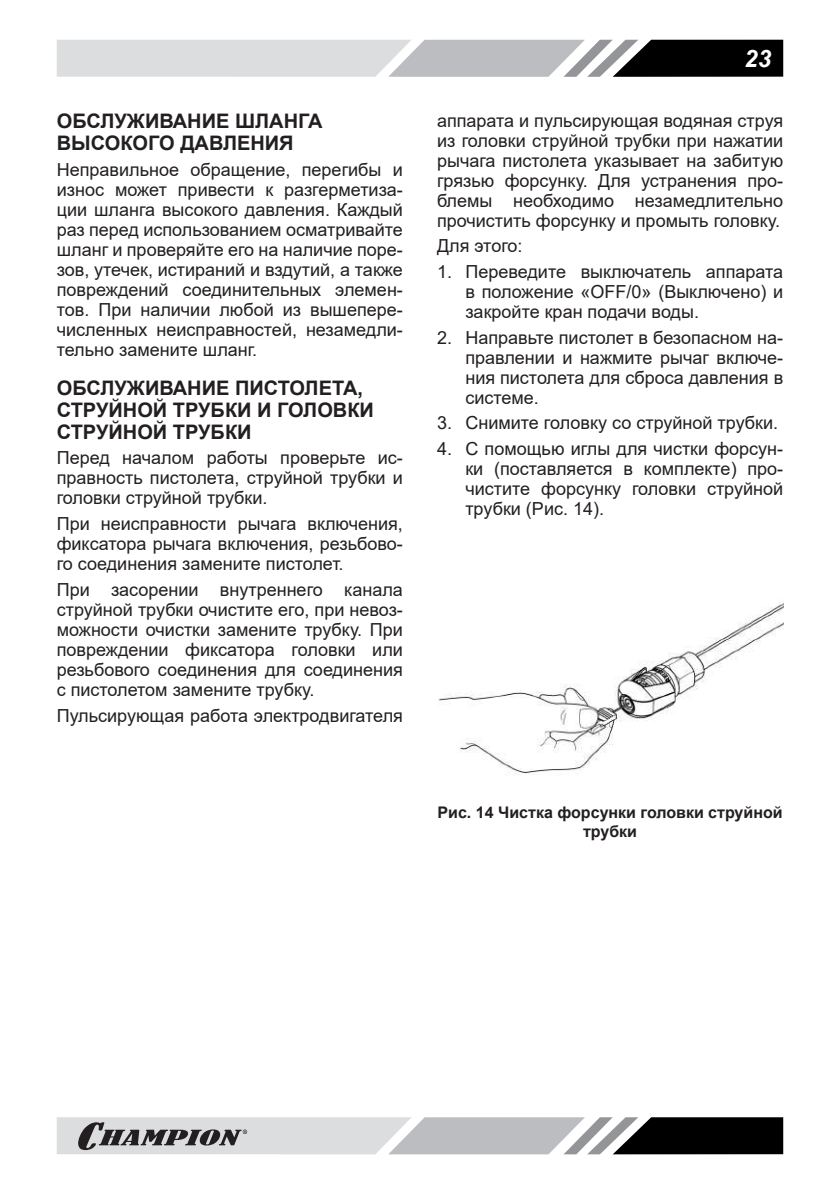
<style>
.page{position:relative;width:840px;height:1191px;background:#fff}
.page>*{position:absolute;margin:0;border:0;box-sizing:border-box;transform-origin:0 0}
.t1{font:italic 700 24px "Arial";color:#fff}
.t2{font:700 20px/22px "Arial";color:#231f20}
.t3{font:18px/20px "Arial";color:#231f20;text-align:justify}
.t4{font:700 16px/19.2px "Arial";color:#231f20;text-align:center}
</style>
<div class="page">
<svg style="left:57px;top:40px;width:725px;height:37px;background:#a7a8aa"></svg>
<svg style="left:57px;top:1117px;width:725px;height:37px;background:#9c9d9e"></svg>
<img style="left:438px;top:603px;width:344px;height:172px">
<p class="t2" style="left:57px;top:110px;width:267px">ОБСЛУЖИВАНИЕ ШЛАНГА<br>ВЫСОКОГО ДАВЛЕНИЯ</p>
<p class="t3" style="left:57px;top:159px;width:347px">Неправильное обращение, перегибы и износ может привести к разгерметиза&shy;ции шланга высокого давления. Каждый раз перед использованием осматривайте шланг и проверяйте его на наличие поре&shy;зов, утечек, истираний и вздутий, а также повреждений соединительных элемен&shy;тов. При наличии любой из вышепере&shy;численных неисправностей, незамедли&shy;тельно замените шланг.</p>
<p class="t2" style="left:57px;top:377px;width:318px">ОБСЛУЖИВАНИЕ ПИСТОЛЕТА,<br>СТРУЙНОЙ ТРУБКИ И ГОЛОВКИ<br>СТРУЙНОЙ ТРУБКИ</p>
<p class="t3" style="left:57px;top:448px;width:347px">Перед началом работы проверьте ис&shy;правность пистолета, струйной трубки и головки струйной трубки.</p>
<p class="t3" style="left:57px;top:514px;width:347px">При неисправности рычага включения, фиксатора рычага включения, резьбово&shy;го соединения замените пистолет.</p>
<p class="t3" style="left:57px;top:579px;width:347px">При засорении внутреннего канала струйной трубки очистите его, при невоз&shy;можности очистки замените трубку. При повреждении фиксатора головки или резьбового соединения для соединения с пистолетом замените трубку.</p>
<p class="t3" style="left:57px;top:705px;width:347px">Пульсирующая работа электродвигателя</p>
<h1 class="t1" style="left:743px;top:42px;width:28px">23</h1>
<p class="t3" style="left:437px;top:110px;width:347px">аппарата и пульсирующая водяная струя из головки струйной трубки при нажатии рычага пистолета указывает на забитую грязью форсунку. Для устранения про&shy;блемы необходимо незамедлительно прочистить форсунку и промыть головку.</p>
<p class="t3" style="left:437px;top:236px;width:87px">Для этого:</p>
<p class="t3" style="left:465px;top:261px;width:319px;text-indent:-28px">1. Переведите выключатель аппарата в положение «OFF/0» (Выключено) и закройте кран подачи воды.</p>
<p class="t3" style="left:465px;top:327px;width:319px;text-indent:-28px">2. Направьте пистолет в безопасном на&shy;правлении и нажмите рычаг включе&shy;ния пистолета для сброса давления в системе.</p>
<p class="t3" style="left:437px;top:413px;width:342px">3. Снимите головку со струйной трубки.</p>
<p class="t3" style="left:465px;top:438px;width:319px;text-indent:-28px">4. С помощью иглы для чистки форсун&shy;ки (поставляется в комплекте) про&shy;чистите форсунку головки струйной трубки (Рис. 14).</p>
<p class="t4" style="left:437px;top:802px;width:346px">Рис. 14 Чистка форсунки головки струйной трубки</p>
</div>
